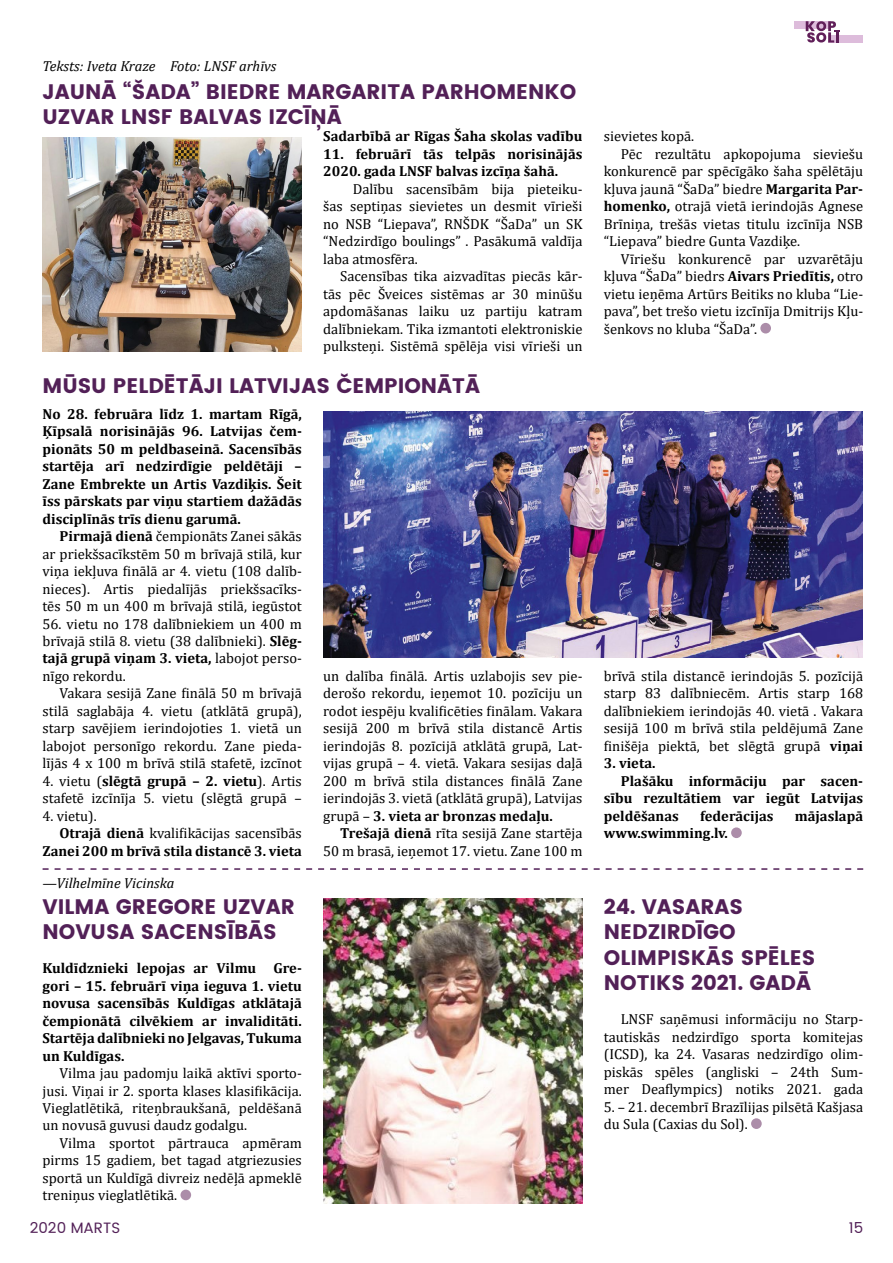
<style>
.page{position:relative;width:893px;height:1263px;background:#fff}
.page>*{position:absolute;margin:0;border:0;box-sizing:border-box;transform-origin:0 0}
.t1{font:700 21px/25.2px "Poppins";color:#522057}
.t2{font:15px "Poppins";color:#522057}
.t3{font:14.55px/17.4px "Cambria";color:#000;text-align:justify}
.t4{font:700 14.55px/17.4px "Cambria";color:#000;text-align:justify}
.t5{font:italic 14.55px "Cambria";color:#000}
.s1{font-weight:700}
</style>
<div class="page">
<div style="left:760px;top:323px;width:11px;height:10px;background:#ac8da9;border-radius:50%"></div>
<div style="left:731px;top:827px;width:11px;height:11px;background:#ac8da9;border-radius:50%"></div>
<img style="left:323px;top:412px;width:539px;height:245px">
<img style="left:43px;top:138px;width:259px;height:213px">
<div style="left:180px;top:1189px;width:11px;height:11px;background:#ac8da9;border-radius:50%"></div>
<div style="left:751px;top:1118px;width:11px;height:11px;background:#ac8da9;border-radius:50%"></div>
<img style="left:323px;top:898px;width:260px;height:305px">
<svg style="left:43px;top:868px;width:820px;height:2px"></svg>
<div style="left:795px;top:21px;width:36px;height:8px;background:#ddbcdb"></div>
<div style="left:828px;top:35px;width:35px;height:8px;background:#ddbcdb"></div>
<svg style="left:806px;top:21px;width:34px;height:22px"></svg>
<p class="t5" style="left:43px;top:56px;width:235px">Teksts: Iveta Kraze Foto: LNSF arhīvs</p>
<h1 class="t1" style="left:43px;top:79px;width:535px">JAUNĀ “ŠADA” BIEDRE MARGARITA PARHOMENKO<br>UZVAR LNSF BALVAS IZCĪŅĀ</h1>
<p class="t4" style="left:323px;top:127px;width:261px">Sadarbībā ar Rīgas Šaha skolas vadību</p>
<p class="t4" style="left:323px;top:145px;width:261px">11. februārī tās telpās norisinājās<br>2020. gada LNSF balvas izcīņa šahā.</p>
<p class="t3" style="left:323px;top:180px;width:261px;text-indent:30px">Dalību sacensībām bija pieteiku&shy;šas septiņas sievietes un desmit vīrieši no NSB “Liepava”, RNŠDK “ŠaDa” un SK “Nedzirdīgo boulings” . Pasākumā valdīja laba atmosfēra.</p>
<p class="t3" style="left:323px;top:267px;width:261px;text-indent:17px">Sacensības tika aizvadītas piecās kār&shy;tās pēc Šveices sistēmas ar 30 minūšu apdomāšanas laiku uz partiju katram dalībniekam. Tika izmantoti elektroniskie pulksteņi. Sistēmā spēlēja visi vīrieši un</p>
<h1 class="t1" style="left:43px;top:373px;width:439px">MŪSU PELDĒTĀJI LATVIJAS ČEMPIONĀTĀ</h1>
<p class="t4" style="left:43px;top:405px;width:261px">No 28. februāra līdz 1. martam Rīgā, Ķīpsalā norisinājās 96. Latvijas čem&shy;pionāts 50 m peldbaseinā. Sacensībās startēja arī nedzirdīgie peldētāji – Zane Embrekte un Artis Vazdiķis. Šeit īss pārskats par viņu startiem dažādās disciplīnās trīs dienu garumā.</p>
<p class="t3" style="left:43px;top:527px;width:261px;text-indent:17px"><span class="s1">Pirmajā dienā</span> čempionāts Zanei sākās ar priekšsacīkstēm 50 m brīvajā stilā, kur viņa iekļuva finālā ar 4. vietu (108 dalīb&shy;nieces). Artis piedalījās priekšsacīks&shy;tēs 50 m un 400 m brīvajā stilā, iegūstot</p>
<p class="t3" style="left:43px;top:615px;width:261px">56. vietu no 178 dalībniekiem un 400 m brīvajā stilā 8. vietu (38 dalībnieki). <span class="s1">Slēg&shy;tajā grupā viņam 3. vieta,</span> labojot perso&shy;nīgo rekordu.</p>
<p class="t3" style="left:43px;top:685px;width:261px;text-indent:17px">Vakara sesijā Zane finālā 50 m brīvajā stilā saglabāja 4. vietu (atklātā grupā), starp savējiem ierindojoties 1. vietā un labojot personīgo rekordu. Zane pieda&shy;lījās 4 x 100 m brīvā stilā stafetē, izcīnot</p>
<p class="t3" style="left:43px;top:772px;width:261px">4. vietu (<span class="s1">slēgtā grupā – 2. vietu</span>). Artis stafetē izcīnīja 5. vietu (slēgtā grupā –</p>
<p class="t3" style="left:43px;top:807px;width:56px">4. vietu).</p>
<p class="t3" style="left:60px;top:824px;width:244px"><span class="s1">Otrajā dienā</span> kvalifikācijas sacensībās</p>
<p class="t4" style="left:43px;top:841px;width:261px">Zanei 200 m brīvā stila distancē 3. vieta</p>
<p class="t3" style="left:323px;top:667px;width:261px">un dalība finālā. Artis uzlabojis sev pie&shy;derošo rekordu, ieņemot 10. pozīciju un rodot iespēju kvalificēties finālam. Vakara sesijā 200 m brīvā stila distancē Artis ierindojās 8. pozīcijā atklātā grupā, Lat&shy;vijas grupā – 4. vietā. Vakara sesijas daļā 200 m brīvā stila distances finālā Zane ierindojās 3. vietā (atklātā grupā), Latvijas grupā – <span class="s1">3. vieta ar bronzas medaļu.</span></p>
<p class="t3" style="left:323px;top:824px;width:261px;text-align:right"><span class="s1">Trešajā dienā</span> rīta sesijā Zane startēja<br>50 m brasā, ieņemot 17. vietu. Zane 100 m</p>
<p class="t5" style="left:43px;top:873px;width:134px">—Vilhelmīne Vicinska</p>
<h1 class="t1" style="left:43px;top:894px;width:254px">VILMA GREGORE UZVAR<br>NOVUSA SACENSĪBĀS</h1>
<p class="t4" style="left:43px;top:959px;width:261px">Kuldīdznieki lepojas ar Vilmu Gre&shy;gori – 15. februārī viņa ieguva 1. vietu novusa sacensībās Kuldīgas atklātajā čempionātā cilvēkiem ar invaliditāti.<br>Startēja dalībnieki no Jelgavas, Tukuma un Kuldīgas.</p>
<p class="t3" style="left:43px;top:1064px;width:261px;text-indent:17px">Vilma jau padomju laikā aktīvi sporto&shy;jusi. Viņai ir 2. sporta klases klasifikācija.<br>Vieglatlētikā, riteņbraukšanā, peldēšanā un novusā guvusi daudz godalgu.</p>
<p class="t3" style="left:43px;top:1134px;width:261px;text-indent:17px">Vilma sportot pārtrauca apmēram pirms 15 gadiem, bet tagad atgriezusies sportā un Kuldīgā divreiz nedēļā apmeklē treniņus vieglatlētikā.</p>
<p class="t3" style="left:604px;top:128px;width:92px">sievietes kopā.</p>
<p class="t3" style="left:621px;top:145px;width:244px">Pēc rezultātu apkopojuma sieviešu</p>
<p class="t3" style="left:604px;top:163px;width:261px">konkurencē par spēcīgāko šaha spēlētāju</p>
<p class="t3" style="left:604px;top:180px;width:261px">kļuva jaunā “ŠaDa” biedre <span class="s1">Margarita Par-</span></p>
<p class="t3" style="left:604px;top:198px;width:261px"><span class="s1">homenko,</span> otrajā vietā ierindojās Agnese</p>
<p class="t3" style="left:604px;top:215px;width:261px">Brīniņa, trešās vietas titulu izcīnīja NSB</p>
<p class="t3" style="left:604px;top:232px;width:198px">“Liepava” biedre Gunta Vazdiķe.</p>
<p class="t3" style="left:621px;top:250px;width:244px">Vīriešu konkurencē par uzvarētāju</p>
<p class="t3" style="left:604px;top:267px;width:261px">kļuva “ŠaDa” biedrs <span class="s1">Aivars Priedītis,</span> otro</p>
<p class="t3" style="left:604px;top:285px;width:261px">vietu ieņēma Artūrs Beitiks no kluba “Lie-</p>
<p class="t3" style="left:604px;top:302px;width:261px">pava”, bet trešo vietu izcīnīja Dmitrijs Kļu-</p>
<p class="t3" style="left:604px;top:320px;width:155px">šenkovs no kluba “ŠaDa”.</p>
<p class="t3" style="left:604px;top:667px;width:261px">brīvā stila distancē ierindojās 5. pozīcijā starp 83 dalībniecēm. Artis starp 168 dalībniekiem ierindojās 40. vietā . Vakara sesijā 100 m brīvā stila peldējumā Zane finišēja piektā, bet slēgtā grupā <span class="s1">viņai</span></p>
<p class="t4" style="left:604px;top:754px;width:53px">3. vieta.</p>
<p class="t4" style="left:621px;top:771px;width:244px">Plašāku informāciju par sacen-</p>
<p class="t4" style="left:604px;top:789px;width:261px">sību rezultātiem var iegūt Latvijas</p>
<p class="t4" style="left:604px;top:806px;width:77px">peldēšanas</p>
<p class="t4" style="left:700px;top:806px;width:75px">federācijas</p>
<p class="t4" style="left:795px;top:806px;width:70px">mājaslapā</p>
<p class="t4" style="left:604px;top:824px;width:126px">www.swimming.lv.</p>
<h1 class="t1" style="left:604px;top:894px;width:213px">24. VASARAS<br>NEDZIRDĪGO<br>OLIMPISKĀS SPĒLES<br>NOTIKS 2021. GADĀ</h1>
<p class="t3" style="left:604px;top:1010px;width:261px;text-indent:17px">LNSF saņēmusi informāciju no Starp&shy;tautiskās nedzirdīgo sporta komitejas (ICSD), ka 24. Vasaras nedzirdīgo olim&shy;piskās spēles (angliski – 24th Sum&shy;mer Deaflympics) notiks 2021. gada</p>
<p class="t3" style="left:604px;top:1098px;width:261px">5. – 21. decembrī Brazīlijas pilsētā Kašjasa du Sula (Caxias du Sol).</p>
<p class="t2" style="left:30px;top:1217px;width:92px">2020 MARTS</p>
<p class="t2" style="left:849px;top:1217px;width:16px">15</p>
</div>
